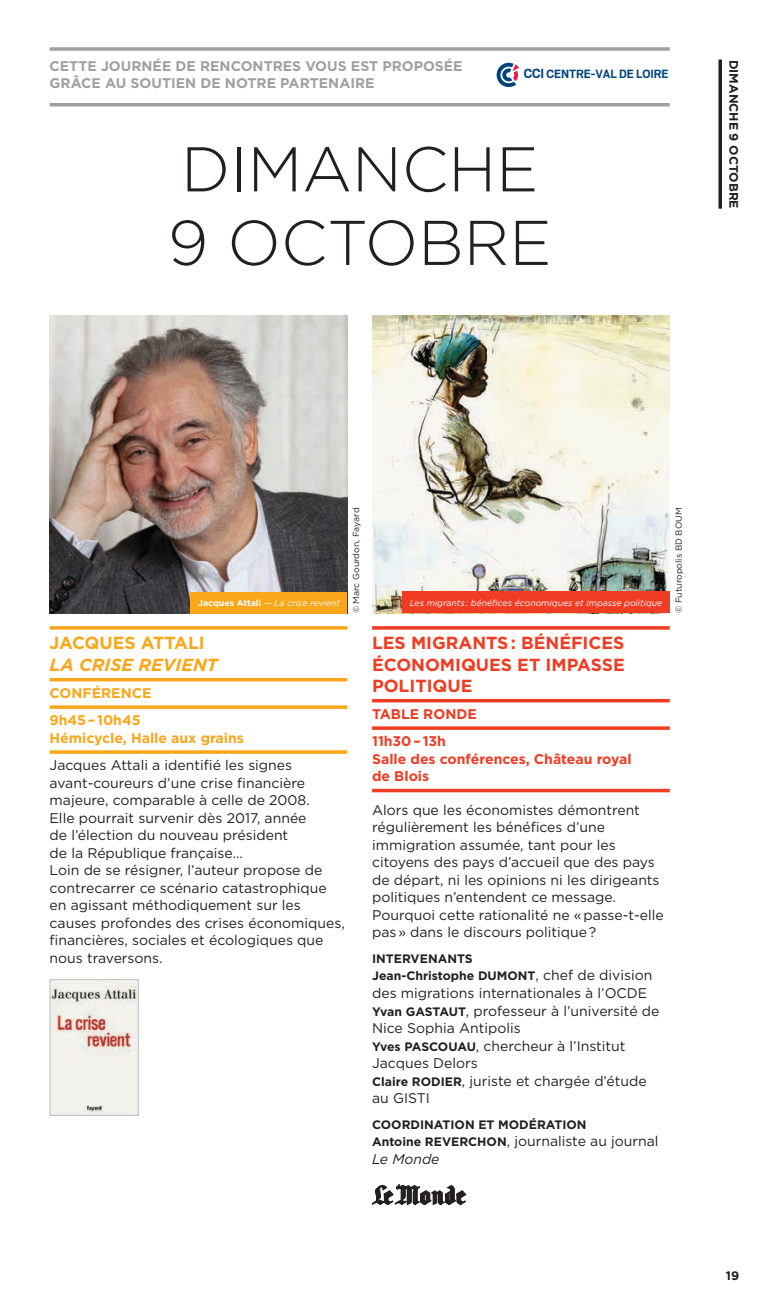
<style>
.page{position:relative;width:769px;height:1315px;background:#fff}
.page>*{position:absolute;margin:0;border:0;box-sizing:border-box;transform-origin:0 0}
.t1{font:300 63px/73.5px "Gotham";color:#231f20}
.t2{font:700 17.5px "Gotham";color:#ef3c23}
.t3{font:italic 700 17.5px "Gotham";color:#faa61a}
.t4{font:700 17.5px "Gotham";letter-spacing:-.01em;color:#faa61a}
.t5{font:14px/17.5px "Gotham";color:#231f20}
.t6{font:700 14px "Gotham";color:#9ea0a2}
.t7{font:700 14px/27.5px "Gotham";color:#ef3c23}
.t8{font:700 14px/27.5px "Gotham";color:#faa61a}
.t9{font:700 13.3px "Scout";letter-spacing:-.005em;color:#00447c}
.t10{font:700 12.25px/17.5px "Gotham";color:#231f20}
.t11{font:italic 8.75px "Gotham";color:#fff}
.t12{font:8.75px "Gotham";color:#231f20}
.s1{font-size:14.7px}
.s2{font-weight:700;font-style:normal}
.s3{font-weight:400;font-size:14px}
.s4{font-weight:700;font-size:12.25px}
.s5{font-style:italic}
</style>
<div class="page">
<svg style="left:718px;top:60px;width:4px;height:149px"></svg>
<svg style="left:50px;top:47px;width:620px;height:4px;background:#a9abad"></svg>
<hr style="left:50px;top:103px;width:620px;height:3px;background:#9ea0a2">
<hr style="left:50px;top:626px;width:297px;height:3px;background:#faa61a">
<hr style="left:50px;top:678px;width:297px;height:3px;background:#faa61a">
<svg style="left:50px;top:705px;width:297px;height:4px"></svg>
<svg style="left:50px;top:750px;width:297px;height:4px"></svg>
<img style="left:50px;top:316px;width:297px;height:297px">
<img style="left:52px;top:981px;width:85px;height:132px">
<div style="left:50px;top:979px;width:89px;height:136px;border:1px solid #bcbec0"></div>
<hr style="left:372px;top:626px;width:298px;height:3px;background:#ef3c23">
<hr style="left:372px;top:699px;width:298px;height:3px;background:#ef3c23">
<svg style="left:372px;top:726px;width:298px;height:4px"></svg>
<hr style="left:372px;top:789px;width:298px;height:3px;background:#ef3c23">
<img style="left:372px;top:316px;width:298px;height:297px">
<svg style="left:372px;top:1184px;width:95px;height:22px"></svg>
<svg style="left:497px;top:63px;width:22px;height:24px"></svg>
<div style="left:191px;top:591px;width:156px;height:22px;background:#faa61a"></div>
<div style="left:402px;top:591px;width:268px;height:22px;background:#ef3c23"></div>
<p class="t6" style="left:50px;top:56px;width:21px">CETTE</p>
<p class="t6" style="left:101px;top:56px;width:11px">JOURNÉE</p>
<p class="t6" style="left:176px;top:56px;width:36px">DE RENCONTRES</p>
<p class="t6" style="left:305px;top:56px;width:12px">VOUS</p>
<p class="t6" style="left:351px;top:56px;width:10px">EST</p>
<p class="t6" style="left:382px;top:56px;width:11px">PROPOSÉE</p>
<p class="t6" style="left:50px;top:74px;width:92px">GRÂCE AU SOUTIEN</p>
<p class="t6" style="left:200px;top:74px;width:36px">DE NOTRE</p>
<p class="t6" style="left:280px;top:74px;width:11px">PARTENAIRE</p>
<p class="t9" style="left:524px;top:67px;width:146px"><span class="s1">CCI</span> CENTRE-VAL DE LOIRE</p>
<h1 class="t1" style="left:168px;top:131px;width:106px">DIMANCHE<br>9 OCTO</h1>
<h1 class="t1" style="left:418px;top:204px;width:86px">BRE</h1>
<p class="t10" style="left:742px;top:60px;width:149px;rotate:90deg">DIMANCHE 9 OCTOBRE</p>
<p class="t12" style="left:351px;top:613px;width:108px;rotate:-90deg">© Marc Gourdon, Fayard</p>
<p class="t12" style="left:673px;top:613px;width:107px;rotate:-90deg">© Futuropolis BD BOUM</p>
<p class="t11" style="left:198px;top:597px;width:143px"><span class="s2">JACQUES ATTALI</span> — La crise revient</p>
<p class="t11" style="left:410px;top:597px;width:254px">Les migrants : bénéfices économiques et impasse politique</p>
<p class="t4" style="left:50px;top:631px;width:23px">JACQUES</p>
<p class="t4" style="left:141px;top:631px;width:65px">ATTALI</p>
<p class="t3" style="left:50px;top:652px;width:158px">LA CRISE REVIENT</p>
<p class="t8" style="left:50px;top:679px;width:103px">CONFÉRENCE<br>9H45 – 10H45</p>
<p class="t8" style="left:50px;top:724px;width:196px">HÉMICYCLE, HALLE AUX GRAINS</p>
<p class="t5" style="left:50px;top:756px;width:297px">Jacques Attali a identifié les signes avant-coureurs d’une crise financière majeure, comparable à celle de 2008.<br>Elle pourrait survenir dès 2017, année<br>de l’élection du nouveau président<br>de la République française…<br>Loin de se résigner, l’auteur propose de contrecarrer ce scénario catastrophique en agissant méthodiquement sur les causes profondes des crises économiques, financières, sociales et écologiques que nous traversons.</p>
<p class="t2" style="left:372px;top:631px;width:52px">LES MIGRANTS</p>
<p class="t2" style="left:511px;top:631px;width:23px">: BÉNÉFICES</p>
<p class="t2" style="left:372px;top:652px;width:14px">ÉCONOMIQUES</p>
<p class="t2" style="left:517px;top:652px;width:41px">ET IMPASSE</p>
<p class="t2" style="left:372px;top:673px;width:12px">POLITIQUE</p>
<p class="t7" style="left:372px;top:700px;width:106px">TABLE RONDE<br>11H30 – 13H</p>
<p class="t7" style="left:372px;top:750px;width:261px;line-height:17.5px">SALLE DES CONFÉRENCES, CHÂTEAU ROYAL<br>DE BLOIS</p>
<p class="t5" style="left:372px;top:801px;width:293px">Alors que les économistes démontrent régulièrement les bénéfices d’une immigration assumée, tant pour les citoyens des pays d’accueil que des pays de départ, ni les opinions ni les dirigeants politiques n’entendent ce message.<br>Pourquoi cette rationalité ne « passe-t-elle pas » dans le discours politique ?</p>
<p class="t10" style="left:372px;top:950px;width:282px">INTERVENANTS<br>JEAN-CHRISTOPHE DUMONT<span class="s3">, chef de division</span></p>
<p class="t5" style="left:372px;top:984px;width:289px">des migrations internationales à l’OCDE<br><span class="s4">YVAN GASTAUT</span>, professeur à l’université de<br>Nice Sophia Antipolis<br><span class="s4">YVES PASCOUAU</span>, chercheur à l’Institut<br>Jacques Delors<br><span class="s4">CLAIRE RODIER</span>, juriste et chargée d’étude au GISTI</p>
<p class="t10" style="left:372px;top:1115px;width:19px">COORDINATION</p>
<p class="t10" style="left:478px;top:1115px;width:30px">ET MODÉRATION</p>
<p class="t5" style="left:372px;top:1132px;width:288px"><span class="s4">ANTOINE REVERCHON</span>, journaliste au journal<br><span class="s5">Le Monde</span></p>
<p class="t10" style="left:726px;top:1267px;width:15px">19</p>
</div>
